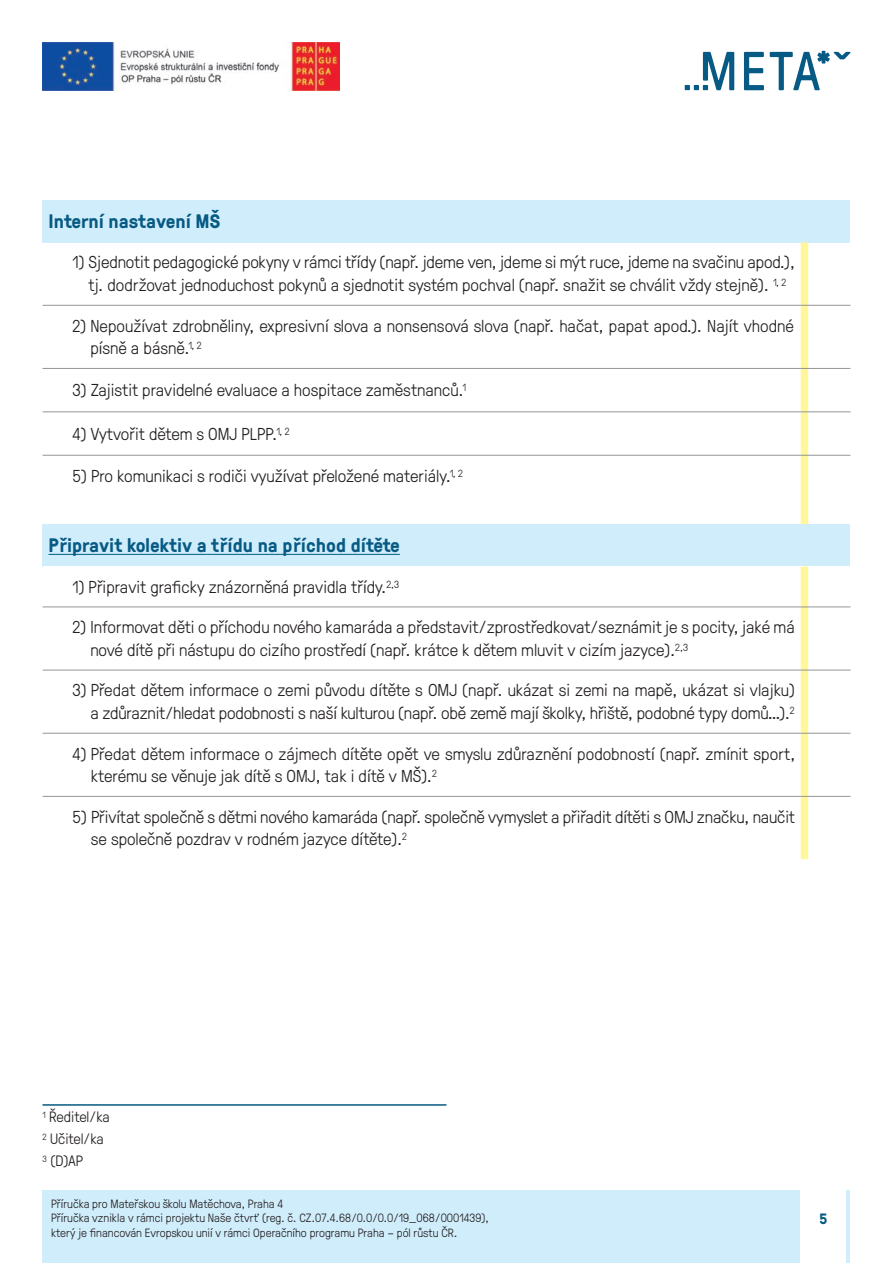
<style>
.page{position:relative;width:893px;height:1263px;background:#fff}
.page>*{position:absolute;margin:0;border:0;box-sizing:border-box;transform-origin:0 0}
.t1{font:700 19.5px "GT Pressura";color:#065a83}
.t2{font:300 17.25px/22.5px "GT Pressura";color:#231f20}
.t3{font:300 15px/22.2px "GT Pressura";letter-spacing:-.01em;color:#231f20}
.t4{font:700 15px "GT Pressura";color:#065a83}
.t5{font:300 12px/14.4px "GT Pressura";color:#231f20}
</style>
<div class="page">
<div style="left:43px;top:1191px;width:807px;height:72px;background:#d0edfb"></div>
<img style="left:43px;top:43px;width:297px;height:47px">
<div style="left:801px;top:1191px;width:45px;height:72px;background:#fff"></div>
<svg style="left:744px;top:52px;width:20px;height:38px"></svg>
<svg style="left:770px;top:51px;width:80px;height:39px"></svg>
<svg style="left:685px;top:52px;width:49px;height:38px"></svg>
<hr style="left:43px;top:1104px;width:403px;height:2px;background:#065a83">
<div style="left:43px;top:200px;width:807px;height:42px;background:#d0edfb"></div>
<div style="left:43px;top:524px;width:807px;height:43px;background:#d0edfb"></div>
<hr style="left:49px;top:554px;width:158px;height:1px;background:#065a83">
<hr style="left:211px;top:554px;width:189px;height:1px;background:#065a83">
<div style="left:801px;top:242px;width:7px;height:282px;background:#fff79a"></div>
<div style="left:801px;top:567px;width:7px;height:292px;background:#fff79a"></div>
<hr style="left:43px;top:305px;width:807px;height:1px;background:#939598">
<hr style="left:43px;top:368px;width:807px;height:1px;background:#939598">
<hr style="left:43px;top:411px;width:807px;height:1px;background:#939598">
<hr style="left:43px;top:455px;width:807px;height:1px;background:#939598">
<hr style="left:43px;top:606px;width:807px;height:1px;background:#939598">
<hr style="left:43px;top:670px;width:807px;height:1px;background:#939598">
<hr style="left:43px;top:733px;width:807px;height:1px;background:#939598">
<hr style="left:43px;top:796px;width:807px;height:1px;background:#939598">
<p class="t1" style="left:49px;top:214px;width:173px">Interní nastavení MŠ</p>
<p class="t2" style="left:73px;top:253px;width:724px;text-align:center">1) Sjednotit pedagogické pokyny v rámci třídy (např. jdeme ven, jdeme si mýt ruce, jdeme na svačinu apod.), tj. dodržovat jednoduchost pokynů a sjednotit systém pochval (např. snažit se chválit vždy stejně). <sup>1,</sup> <sup>2</sup></p>
<p class="t2" style="left:90px;top:316px;width:705px;text-indent:-18px">2) Nepoužívat zdrobněliny, expresivní slova a nonsensová slova (např. hačat, papat apod.). Najít vhodné písně a básně.<sup>1,</sup> <sup>2</sup></p>
<p class="t2" style="left:73px;top:381px;width:395px">3) Zajistit pravidelné evaluace a hospitace zaměstnanců.<sup>1</sup></p>
<p class="t2" style="left:73px;top:424px;width:219px">4) Vytvořit dětem s OMJ PLPP.<sup>1,</sup> <sup>2</sup></p>
<p class="t2" style="left:73px;top:467px;width:392px">5) Pro komunikaci s rodiči využívat přeložené materiály.<sup>1,</sup> <sup>2</sup></p>
<p class="t1" style="left:49px;top:539px;width:353px">Připravit kolektiv a třídu na příchod dítěte</p>
<p class="t2" style="left:73px;top:577px;width:328px">1) Připravit graficky znázorněná pravidla třídy.<sup>2,3</sup></p>
<p class="t2" style="left:90px;top:618px;width:706px;text-indent:-18px">2) Informovat děti o příchodu nového kamaráda a představit/zprostředkovat/seznámit je s pocity, jaké má nové dítě při nástupu do cizího prostředí (např. krátce k dětem mluvit v cizím jazyce).<sup>2,3</sup></p>
<p class="t2" style="left:73px;top:681px;width:724px;text-align:right">3) Předat dětem informace o zemi původu dítěte s OMJ (např. ukázat si zemi na mapě, ukázat si vlajku) a zdůraznit/hledat podobnosti s naší kulturou (např. obě země mají školky, hřiště, podobné typy domů…).<sup>2</sup></p>
<p class="t2" style="left:91px;top:744px;width:706px;text-indent:-18px">4) Předat dětem informace o zájmech dítěte opět ve smyslu zdůraznění podobností (např. zmínit sport, kterému se věnuje jak dítě s OMJ, tak i dítě v MŠ).<sup>2</sup></p>
<p class="t2" style="left:91px;top:807px;width:706px;text-indent:-18px">5) Přivítat společně s dětmi nového kamaráda (např. společně vymyslet a přiřadit dítěti s OMJ značku, naučit se společně pozdrav v rodném jazyce dítěte).<sup>2</sup></p>
<p class="t3" style="left:43px;top:1107px;width:69px"><sup>1</sup> Ředitel/ka<br><sup>2</sup> Učitel/ka<br><sup>3</sup> (D)AP</p>
<p class="t5" style="left:51px;top:1197px;width:439px">Příručka pro Mateřskou školu Matěchova, Praha 4<br>Příručka vznikla v rámci projektu Naše čtvrť (reg. č. CZ.07.4.68/0.0/0.0/19_068/0001439), který je financován Evropskou unií v rámci Operačního programu Praha – pól růstu ČR.</p>
<p class="t4" style="left:819px;top:1213px;width:10px">5</p>
</div>
